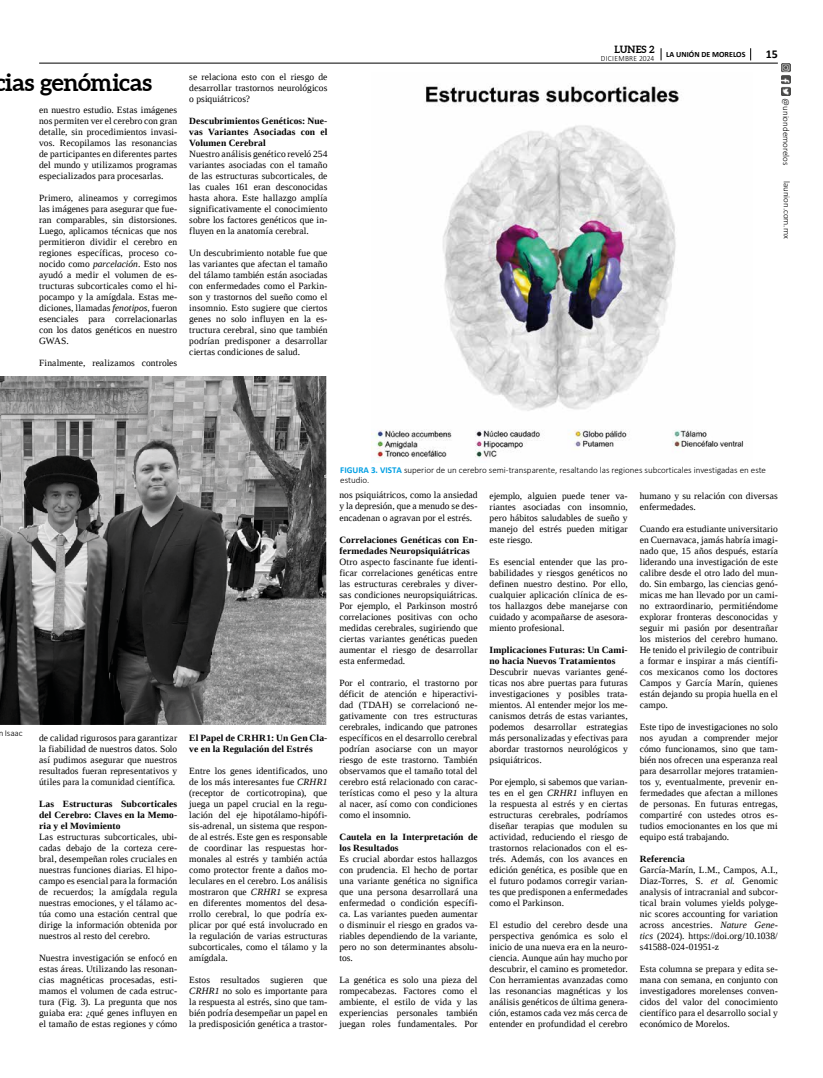
<style>
.page{position:relative;width:823px;height:1078px;background:#fff}
.page>*{position:absolute;margin:0;border:0;box-sizing:border-box;transform-origin:0 0}
.t1{font:700 24px "Aleo";letter-spacing:-.01em;color:#000}
.t2{font:700 12px "Calibri";color:#000}
.t3{font:700 10px "Aleo";letter-spacing:.005em;color:#000}
.t4{font:9.5px/11px "Liberation Serif";letter-spacing:.01em;color:#000;text-align:justify}
.t5{font:700 9.5px/11px "Liberation Serif";letter-spacing:.015em;color:#000}
.t6{font:300 9px/10px "Calibri";color:#000}
.t7{font:700 8px "Calibri";color:#000}
.t8{font:300 8px "Calibri";letter-spacing:.04em;color:#000;scale:.94 1}
.s1{font-style:italic}
.s2{font-weight:700;color:#009fe3}
</style>
<div class="page">
<img style="left:781px;top:63px;width:9px;height:33px">
<hr style="left:39px;top:63px;width:738px;height:1px;background:#000">
<svg style="left:750px;top:48px;width:1px;height:12px"></svg>
<svg style="left:660px;top:48px;width:1px;height:12px"></svg>
<img style="left:0;top:376px;width:326px;height:348px">
<img style="left:371px;top:84px;width:373px;height:377px">
<h1 class="t1" style="left:5px;top:69px;width:148px">ias genómicas</h1>
<p class="t4" style="left:39px;top:104px;width:139px">en nuestro estudio. Estas imágenes nos permiten ver el cerebro con gran detalle, sin procedimientos invasi&shy;vos. Recopilamos las resonancias de participantes en diferentes partes del mundo y utilizamos programas especializados para procesarlas.</p>
<p class="t4" style="left:39px;top:192px;width:139px">Primero, alineamos y corregimos las imágenes para asegurar que fue&shy;ran comparables, sin distorsiones.<br>Luego, aplicamos técnicas que nos permitieron dividir el cerebro en regiones específicas, proceso co&shy;nocido como <span class="s1">parcelación</span>. Esto nos ayudó a medir el volumen de es&shy;tructuras subcorticales como el hi&shy;pocampo y la amígdala. Estas me&shy;diciones, llamadas <span class="s1">fenotipos</span>, fueron esenciales para correlacionarlas con los datos genéticos en nuestro GWAS.</p>
<p class="t4" style="left:39px;top:357px;width:139px">Finalmente, realizamos controles</p>
<p class="t4" style="left:189px;top:71px;width:139px">se relaciona esto con el riesgo de desarrollar trastornos neurológicos o psiquiátricos?</p>
<p class="t5" style="left:189px;top:115px;width:139px;text-align:justify">Descubrimientos Genéticos: Nue&shy;vas Variantes Asociadas con el Volumen Cerebral</p>
<p class="t4" style="left:189px;top:148px;width:139px">Nuestro análisis genético reveló 254 variantes asociadas con el tamaño de las estructuras subcorticales, de las cuales 161 eran desconocidas hasta ahora. Este hallazgo amplía significativamente el conocimiento sobre los factores genéticos que in&shy;fluyen en la anatomía cerebral.</p>
<p class="t4" style="left:189px;top:247px;width:139px">Un descubrimiento notable fue que las variantes que afectan el tamaño del tálamo también están asociadas con enfermedades como el Parkin&shy;son y trastornos del sueño como el insomnio. Esto sugiere que ciertos genes no solo influyen en la es&shy;tructura cerebral, sino que también podrían predisponer a desarrollar ciertas condiciones de salud.</p>
<p class="t3" style="left:614px;top:44px;width:41px">LUNES 2</p>
<p class="t8" style="left:600px;top:53px;width:58px">DICIEMBRE 2024</p>
<p class="t7" style="left:665px;top:49px;width:81px">LA UNIÓN DE MORELOS</p>
<p class="t2" style="left:765px;top:46px;width:14px">15</p>
<p class="t6" style="left:790px;top:98px;width:69px;rotate:90deg">@uniondemorelos</p>
<p class="t6" style="left:791px;top:181px;width:59px;rotate:90deg">launion.com.mx</p>
<p class="t6" style="left:-2px;top:727px;width:26px">n Isaac</p>
<p class="t4" style="left:39px;top:731px;width:139px">de calidad rigurosos para garantizar la fiabilidad de nuestros datos. Solo así pudimos asegurar que nuestros resultados fueran representativos y útiles para la comunidad científica.</p>
<p class="t5" style="left:39px;top:797px;width:139px;text-align:justify">Las Estructuras Subcorticales del Cerebro: Claves en la Memo&shy;ria y el Movimiento</p>
<p class="t4" style="left:39px;top:830px;width:139px">Las estructuras subcorticales, ubi&shy;cadas debajo de la corteza cere&shy;bral, desempeñan roles cruciales en nuestras funciones diarias. El hipo&shy;campo es esencial para la formación de recuerdos; la amígdala regula nuestras emociones, y el tálamo ac&shy;túa como una estación central que dirige la información obtenida por nuestros al resto del cerebro.</p>
<p class="t4" style="left:39px;top:951px;width:139px">Nuestra investigación se enfocó en estas áreas. Utilizando las resonan&shy;cias magnéticas procesadas, esti&shy;mamos el volumen de cada estruc&shy;tura (Fig. 3). La pregunta que nos guiaba era: ¿qué genes influyen en el tamaño de estas regiones y cómo</p>
<p class="t5" style="left:189px;top:731px;width:139px">El Papel de CRHR1: Un Gen Cla&shy;ve en la Regulación del Estrés</p>
<p class="t4" style="left:189px;top:764px;width:139px">Entre los genes identificados, uno de los más interesantes fue <span class="s1">CRHR1 </span>(receptor de corticotropina), que juega un papel crucial en la regu&shy;lación del eje hipotálamo-hipófi&shy;sis-adrenal, un sistema que respon&shy;de al estrés. Este gen es responsable de coordinar las respuestas hor&shy;monales al estrés y también actúa como protector frente a daños mo&shy;leculares en el cerebro. Los análisis mostraron que <span class="s1">CRHR1</span> se expresa en diferentes momentos del desa&shy;rrollo cerebral, lo que podría ex&shy;plicar por qué está involucrado en la regulación de varias estructuras subcorticales, como el tálamo y la amígdala.</p>
<p class="t4" style="left:189px;top:973px;width:139px">Estos resultados sugieren que <span class="s1">CRHR1</span> no solo es importante para la respuesta al estrés, sino que tam&shy;bién podría desempeñar un papel en la predisposición genética a trastor-</p>
<p class="t6" style="left:340px;top:465px;width:427px"><span class="s2">FIGURA 3. VISTA</span> superior de un cerebro semi-transparente, resaltando las regiones subcorticales investigadas en este estudio.</p>
<p class="t4" style="left:339px;top:489px;width:139px">nos psiquiátricos, como la ansiedad y la depresión, que a menudo se des&shy;encadenan o agravan por el estrés.</p>
<p class="t5" style="left:339px;top:533px;width:139px">Correlaciones Genéticas con En&shy;fermedades Neuropsiquiátricas</p>
<p class="t4" style="left:339px;top:555px;width:139px">Otro aspecto fascinante fue identi&shy;ficar correlaciones genéticas entre las estructuras cerebrales y diver&shy;sas condiciones neuropsiquiátricas.<br>Por ejemplo, el Parkinson mostró correlaciones positivas con ocho medidas cerebrales, sugiriendo que ciertas variantes genéticas pueden aumentar el riesgo de desarrollar esta enfermedad.</p>
<p class="t4" style="left:339px;top:676px;width:139px">Por el contrario, el trastorno por déficit de atención e hiperactivi&shy;dad (TDAH) se correlacionó ne&shy;gativamente con tres estructuras cerebrales, indicando que patrones específicos en el desarrollo cerebral podrían asociarse con un mayor riesgo de este trastorno. También observamos que el tamaño total del cerebro está relacionado con carac&shy;terísticas como el peso y la altura al nacer, así como con condiciones como el insomnio.</p>
<p class="t5" style="left:339px;top:830px;width:139px">Cautela en la Interpretación de los Resultados</p>
<p class="t4" style="left:339px;top:852px;width:139px">Es crucial abordar estos hallazgos con prudencia. El hecho de portar una variante genética no significa que una persona desarrollará una enfermedad o condición específi&shy;ca. Las variantes pueden aumentar o disminuir el riesgo en grados va&shy;riables dependiendo de la variante, pero no son determinantes absolu&shy;tos.</p>
<p class="t4" style="left:339px;top:973px;width:139px">La genética es solo una pieza del rompecabezas. Factores como el ambiente, el estilo de vida y las experiencias personales también juegan roles fundamentales. Por</p>
<p class="t4" style="left:489px;top:489px;width:139px">ejemplo, alguien puede tener va&shy;riantes asociadas con insomnio, pero hábitos saludables de sueño y manejo del estrés pueden mitigar este riesgo.</p>
<p class="t4" style="left:489px;top:555px;width:139px">Es esencial entender que las pro&shy;babilidades y riesgos genéticos no definen nuestro destino. Por ello, cualquier aplicación clínica de es&shy;tos hallazgos debe manejarse con cuidado y acompañarse de asesora&shy;miento profesional.</p>
<p class="t5" style="left:489px;top:643px;width:139px">Implicaciones Futuras: Un Cami&shy;no hacia Nuevos Tratamientos</p>
<p class="t4" style="left:489px;top:665px;width:139px">Descubrir nuevas variantes gené&shy;ticas nos abre puertas para futuras investigaciones y posibles trata&shy;mientos. Al entender mejor los me&shy;canismos detrás de estas variantes, podemos desarrollar estrategias más personalizadas y efectivas para abordar trastornos neurológicos y psiquiátricos.</p>
<p class="t4" style="left:489px;top:775px;width:139px">Por ejemplo, si sabemos que varian&shy;tes en el gen <span class="s1">CRHR1</span> influyen en la respuesta al estrés y en ciertas estructuras cerebrales, podríamos diseñar terapias que modulen su actividad, reduciendo el riesgo de trastornos relacionados con el es&shy;trés. Además, con los avances en edición genética, es posible que en el futuro podamos corregir varian&shy;tes que predisponen a enfermedades como el Parkinson.</p>
<p class="t4" style="left:489px;top:918px;width:139px">El estudio del cerebro desde una perspectiva genómica es solo el inicio de una nueva era en la neuro&shy;ciencia. Aunque aún hay mucho por descubrir, el camino es prometedor.<br>Con herramientas avanzadas como las resonancias magnéticas y los análisis genéticos de última genera&shy;ción, estamos cada vez más cerca de entender en profundidad el cerebro</p>
<p class="t4" style="left:639px;top:489px;width:139px">humano y su relación con diversas enfermedades.</p>
<p class="t4" style="left:639px;top:522px;width:139px">Cuando era estudiante universitario en Cuernavaca, jamás habría imagi&shy;nado que, 15 años después, estaría liderando una investigación de este calibre desde el otro lado del mun&shy;do. Sin embargo, las ciencias genó&shy;micas me han llevado por un cami&shy;no extraordinario, permitiéndome explorar fronteras desconocidas y seguir mi pasión por desentrañar los misterios del cerebro humano.<br>He tenido el privilegio de contribuir a formar e inspirar a más científi&shy;cos mexicanos como los doctores Campos y García Marín, quienes están dejando su propia huella en el campo.</p>
<p class="t4" style="left:639px;top:720px;width:139px">Este tipo de investigaciones no solo nos ayudan a comprender mejor cómo funcionamos, sino que tam&shy;bién nos ofrecen una esperanza real para desarrollar mejores tratamien&shy;tos y, eventualmente, prevenir en&shy;fermedades que afectan a millones de personas. En futuras entregas, compartiré con ustedes otros es&shy;tudios emocionantes en los que mi equipo está trabajando.</p>
<p class="t5" style="left:639px;top:852px;width:47px">Referencia</p>
<p class="t4" style="left:639px;top:864px;width:139px">García-Marín, L.M., Campos, A.I., Diaz-Torres, S. <span class="s1">et al.</span> Genomic analysis of intracranial and subcor&shy;tical brain volumes yields polyge&shy;nic scores accounting for variation across ancestries. <span class="s1">Nature Gene&shy;tics</span> (2024). https://doi.org/10.1038/ s41588-024-01951-z</p>
<p class="t4" style="left:639px;top:963px;width:139px">Esta columna se prepara y edita se&shy;mana con semana, en conjunto con investigadores morelenses conven&shy;cidos del valor del conocimiento científico para el desarrollo social y económico de Morelos.</p>
</div>
